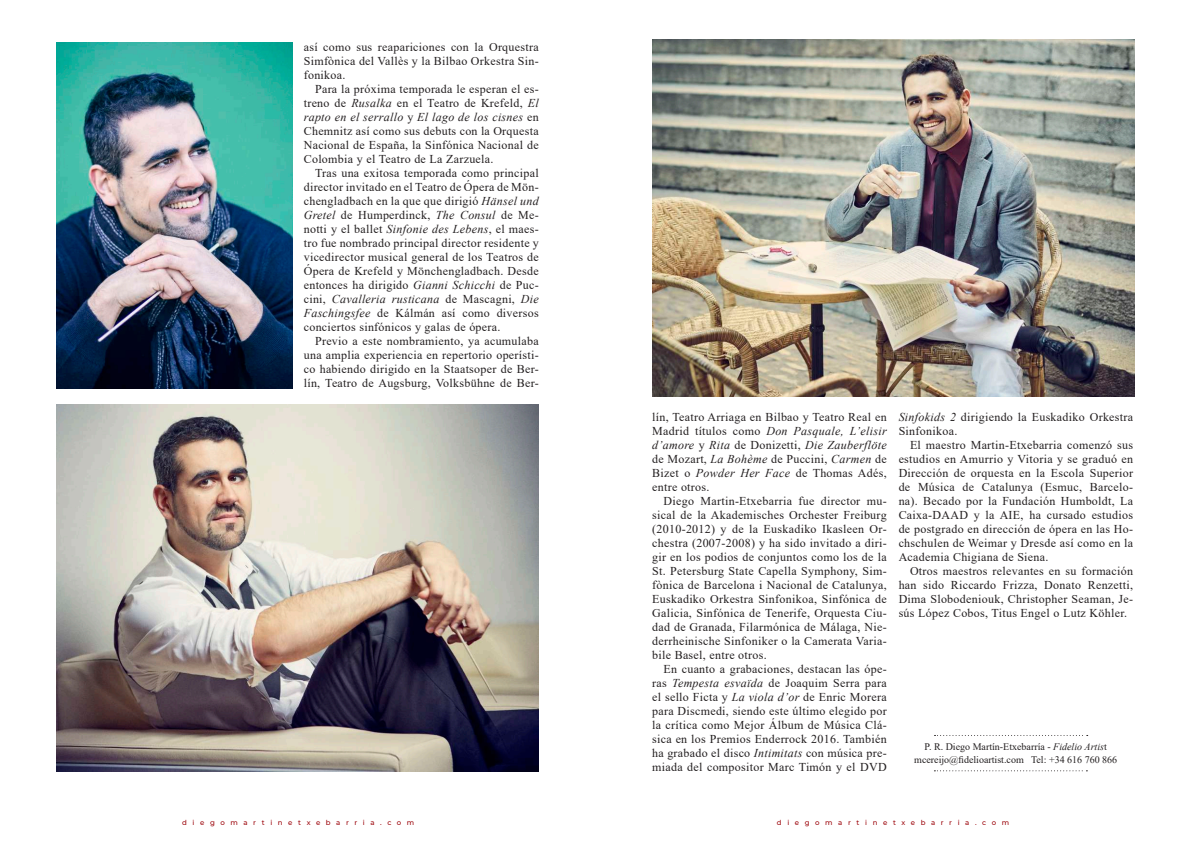
<style>
.page{position:relative;width:1191px;height:842px;background:#fff}
.page>*{position:absolute;margin:0;border:0;box-sizing:border-box;transform-origin:0 0}
.t1{font:12px/14px "Times New Roman";letter-spacing:.025em;color:#231f20;text-align:justify}
.t2{font:10px/13px "Times New Roman";color:#231f20;text-align:center}
.t3{font:500 7px "Montserrat";letter-spacing:.8em;color:#9d070d}
.s1{font-style:italic}
</style>
<div class="page">
<img style="left:57px;top:43px;width:235px;height:345px">
<svg style="left:934px;top:735px;width:153px;height:1px"></svg>
<svg style="left:934px;top:770px;width:153px;height:1px"></svg>
<img style="left:57px;top:405px;width:482px;height:367px">
<img style="left:652px;top:40px;width:482px;height:357px">
<p class="t1" style="left:304px;top:39px;width:236px">así como sus reapariciones con la Orquestra Simfònica del Vallès y la Bilbao Orkestra Sin&shy;fonikoa.</p>
<p class="t1" style="left:304px;top:81px;width:236px;text-indent:11px">Para la próxima temporada le esperan el es&shy;treno de <span class="s1">Rusalka</span> en el Teatro de Krefeld, <span class="s1">El rapto en el serrallo</span> y <span class="s1">El lago de los cisnes</span> en Chemnitz así como sus debuts con la Orquesta Nacional de España, la Sinfónica Nacional de Colombia y el Teatro de La Zarzuela.</p>
<p class="t1" style="left:304px;top:165px;width:236px;text-indent:11px">Tras una exitosa temporada como principal director invitado en el Teatro de Ópera de Mön&shy;chengladbach en la que que dirigió <span class="s1">Hänsel und Gretel</span> de Humperdinck, <span class="s1">The Consul</span> de Me&shy;notti y el ballet <span class="s1">Sinfonie des Lebens</span>, el maes&shy;tro fue nombrado principal director residente y vicedirector musical general de los Teatros de Ópera de Krefeld y Mönchengladbach. Desde entonces ha dirigido <span class="s1">Gianni Schicchi</span> de Puc&shy;cini, <span class="s1">Cavalleria rusticana</span> de Mascagni, <span class="s1">Die Faschingsfee</span> de Kálmán así como diversos conciertos sinfónicos y galas de ópera.</p>
<p class="t1" style="left:304px;top:333px;width:236px;text-indent:11px">Previo a este nombramiento, ya acumulaba una amplia experiencia en repertorio operísti&shy;co habiendo dirigido en la Staatsoper de Ber&shy;lín, Teatro de Augsburg, Volksbühne de Ber-</p>
<p class="t1" style="left:652px;top:410px;width:236px">lín, Teatro Arriaga en Bilbao y Teatro Real en Madrid títulos como <span class="s1">Don Pasquale, L’elisir d’amore</span> y <span class="s1">Rita</span> de Donizetti, <span class="s1">Die Zauberflöte </span>de Mozart, <span class="s1">La Bohème</span> de Puccini, <span class="s1">Carmen</span> de Bizet o <span class="s1">Powder Her Face</span> de Thomas Adés, entre otros.</p>
<p class="t1" style="left:652px;top:494px;width:236px;text-indent:11px">Diego Martin-Etxebarria fue director mu&shy;sical de la Akademisches Orchester Freiburg (2010-2012) y de la Euskadiko Ikasleen Or&shy;chestra (2007-2008) y ha sido invitado a diri&shy;gir en los podios de conjuntos como los de la St. Petersburg State Capella Symphony, Sim&shy;fònica de Barcelona i Nacional de Catalunya, Euskadiko Orkestra Sinfonikoa, Sinfónica de Galicia, Sinfónica de Tenerife, Orquesta Ciu&shy;dad de Granada, Filarmónica de Málaga, Nie&shy;derrheinische Sinfoniker o la Camerata Varia&shy;bile Basel, entre otros.</p>
<p class="t1" style="left:652px;top:662px;width:236px;text-indent:11px">En cuanto a grabaciones, destacan las ópe&shy;ras <span class="s1">Tempesta esvaïda</span> de Joaquim Serra para el sello Ficta y <span class="s1">La viola d’or</span> de Enric Morera para Discmedi, siendo este último elegido por la crítica como Mejor Álbum de Música Clá&shy;sica en los Premios Enderrock 2016. También ha grabado el disco <span class="s1">Intimitats</span> con música pre&shy;miada del compositor Marc Timón y el DVD</p>
<p class="t1" style="left:898px;top:410px;width:236px"><span class="s1">Sinfokids 2</span> dirigiendo la Euskadiko Orkestra<br>Sinfonikoa.</p>
<p class="t1" style="left:898px;top:438px;width:236px;text-indent:11px">El maestro Martin-Etxebarria comenzó sus estudios en Amurrio y Vitoria y se graduó en Dirección de orquesta en la Escola Superior de Música de Catalunya (Esmuc, Barcelo&shy;na). Becado por la Fundación Humboldt, La Caixa-DAAD y la AIE, ha cursado estudios de postgrado en dirección de ópera en las Ho&shy;chschulen de Weimar y Dresde así como en la Academia Chigiana de Siena.</p>
<p class="t1" style="left:898px;top:564px;width:236px;text-indent:11px">Otros maestros relevantes en su formación han sido Riccardo Frizza, Donato Renzetti, Dima Slobodeniouk, Christopher Seaman, Je&shy;sús López Cobos, Titus Engel o Lutz Köhler.</p>
<p class="t2" style="left:914px;top:740px;width:204px">P. R. Diego Martín-Etxebarría - <span class="s1">Fidelio Artis</span>t mcereijo@fidelioartist.com Tel: +34 616 760 866</p>
<p class="t3" style="left:182px;top:817px;width:234px">diegomartinetxebarria.com</p>
<p class="t3" style="left:777px;top:817px;width:234px">diegomartinetxebarria.com</p>
</div>
